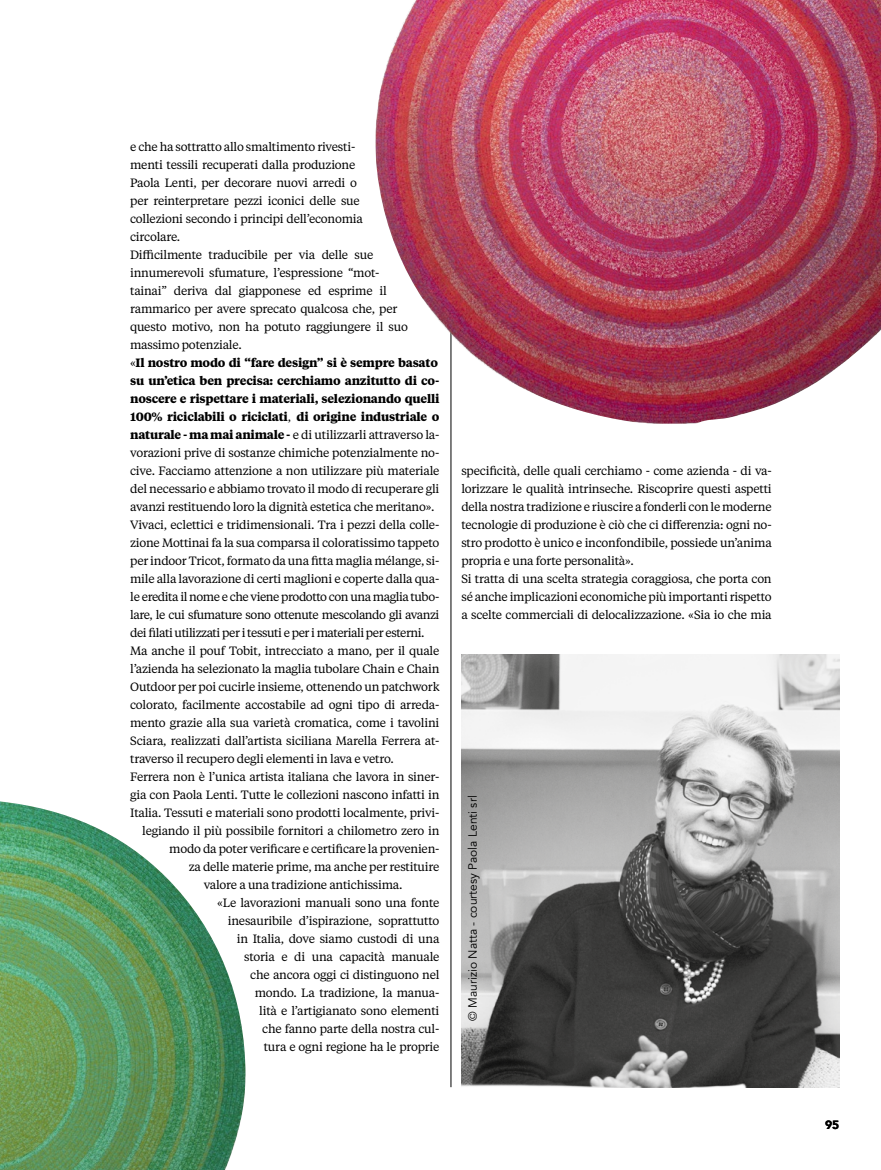
<style>
.page{position:relative;width:881px;height:1170px;background:#fff}
.page>*{position:absolute;margin:0;border:0;box-sizing:border-box;transform-origin:0 0}
.t1{font:12px/18px "Tiempos Text";letter-spacing:-.02em;color:#000}
.t2{font:700 12px "Tiempos Text";letter-spacing:-.02em;color:#000}
.t3{font:12px "Tiempos Text";letter-spacing:-.04em;color:#000}
.t4{font:12px "Avenir";color:#000}
.t5{font:900 12px "Avenir";color:#000}
.s1{font-weight:400}
.s2{font-weight:700}
</style>
<div class="page">
<hr style="left:450px;top:151px;width:1px;height:936px;background:#000">
<img style="left:0;top:801px;width:245px;height:368px">
<img style="left:375px;top:0;width:505px;height:423px">
<img style="left:461px;top:655px;width:378px;height:432px">
<p class="t1" style="left:130px;top:137px;width:226px">e che ha sottratto allo smaltimento rivesti-</p>
<p class="t1" style="left:130px;top:155px;width:226px">menti tessili recuperati dalla produzione</p>
<p class="t1" style="left:130px;top:173px;width:228px">Paola Lenti, per decorare nuovi arredi o</p>
<p class="t1" style="left:130px;top:191px;width:231px">per reinterpretare pezzi iconici delle sue</p>
<p class="t1" style="left:130px;top:209px;width:234px">collezioni secondo i principi dell’economia</p>
<p class="t1" style="left:130px;top:227px;width:52px">circolare.</p>
<p class="t1" style="left:130px;top:245px;width:245px">Difficilmente traducibile per via delle sue</p>
<p class="t1" style="left:130px;top:263px;width:250px">innumerevoli sfumature, l’espressione “mot-</p>
<p class="t1" style="left:130px;top:281px;width:258px">tainai” deriva dal giapponese ed esprime il</p>
<p class="t1" style="left:130px;top:299px;width:269px">rammarico per avere sprecato qualcosa che, per</p>
<p class="t1" style="left:130px;top:317px;width:279px">questo motivo, non ha potuto raggiungere il suo</p>
<p class="t1" style="left:130px;top:335px;width:113px">massimo potenziale.</p>
<p class="t2" style="left:130px;top:354px;width:309px"><span class="s1">«</span>Il nostro modo di “fare design” si è sempre basato</p>
<p class="t2" style="left:130px;top:372px;width:310px">su un’etica ben precisa: cerchiamo anzitutto di co-</p>
<p class="t2" style="left:130px;top:390px;width:311px">noscere e rispettare i materiali, selezionando quelli</p>
<p class="t2" style="left:130px;top:408px;width:311px">100% riciclabili o riciclati<span class="s1">,</span> di origine industriale o</p>
<p class="t1" style="left:130px;top:425px;width:311px"><span class="s2">naturale - ma mai animale -</span> e di utilizzarli attraverso la-</p>
<p class="t1" style="left:130px;top:443px;width:310px">vorazioni prive di sostanze chimiche potenzialmente no-</p>
<p class="t1" style="left:130px;top:461px;width:311px">cive. Facciamo attenzione a non utilizzare più materiale</p>
<p class="t1" style="left:130px;top:479px;width:310px">del necessario e abbiamo trovato il modo di recuperare gli</p>
<p class="t1" style="left:130px;top:497px;width:306px">avanzi restituendo loro la dignità estetica che meritano».</p>
<p class="t1" style="left:130px;top:515px;width:310px">Vivaci, eclettici e tridimensionali. Tra i pezzi della colle-</p>
<p class="t1" style="left:130px;top:533px;width:310px">zione Mottinai fa la sua comparsa il coloratissimo tappeto</p>
<p class="t1" style="left:130px;top:551px;width:310px">per indoor Tricot, formato da una fitta maglia mélange, si-</p>
<p class="t1" style="left:130px;top:569px;width:311px">mile alla lavorazione di certi maglioni e coperte dalla qua-</p>
<p class="t3" style="left:130px;top:588px;width:310px">le eredita il nome e che viene prodotto con una maglia tubo-</p>
<p class="t3" style="left:130px;top:606px;width:311px">lare, le cui sfumature sono ottenute mescolando gli avanzi</p>
<p class="t3" style="left:130px;top:624px;width:296px">dei filati utilizzati per i tessuti e per i materiali per esterni.</p>
<p class="t1" style="left:130px;top:641px;width:310px">Ma anche il pouf Tobit, intrecciato a mano, per il quale</p>
<p class="t1" style="left:130px;top:659px;width:310px">l’azienda ha selezionato la maglia tubolare Chain e Chain</p>
<p class="t1" style="left:130px;top:677px;width:311px">Outdoor per poi cucirle insieme, ottenendo un patchwork</p>
<p class="t1" style="left:130px;top:695px;width:311px">colorato, facilmente accostabile ad ogni tipo di arreda-</p>
<p class="t1" style="left:130px;top:713px;width:310px">mento grazie alla sua varietà cromatica, come i tavolini</p>
<p class="t1" style="left:130px;top:731px;width:310px">Sciara, realizzati dall’artista siciliana Marella Ferrera at-</p>
<p class="t1" style="left:130px;top:749px;width:265px">traverso il recupero degli elementi in lava e vetro.</p>
<p class="t1" style="left:130px;top:767px;width:311px">Ferrera non è l’unica artista italiana che lavora in siner-</p>
<p class="t1" style="left:130px;top:785px;width:310px">gia con Paola Lenti. Tutte le collezioni nascono infatti in</p>
<p class="t1" style="left:130px;top:803px;width:311px">Italia. Tessuti e materiali sono prodotti localmente, privi-</p>
<p class="t1" style="left:142px;top:821px;width:299px">legiando il più possibile fornitori a chilometro zero in</p>
<p class="t1" style="left:169px;top:839px;width:272px">modo da poter verificare e certificare la provenien-</p>
<p class="t1" style="left:189px;top:857px;width:252px">za delle materie prime, ma anche per restituire</p>
<p class="t1" style="left:204px;top:875px;width:200px">valore a una tradizione antichissima.</p>
<p class="t1" style="left:217px;top:893px;width:224px">«Le lavorazioni manuali sono una fonte</p>
<p class="t1" style="left:228px;top:911px;width:213px">inesauribile d’ispirazione, soprattutto</p>
<p class="t1" style="left:237px;top:929px;width:204px">in Italia, dove siamo custodi di una</p>
<p class="t1" style="left:244px;top:947px;width:197px">storia e di una capacità manuale</p>
<p class="t1" style="left:250px;top:965px;width:191px">che ancora oggi ci distinguono nel</p>
<p class="t1" style="left:255px;top:983px;width:186px">mondo. La tradizione, la manua-</p>
<p class="t1" style="left:259px;top:1001px;width:182px">lità e l’artigianato sono elementi</p>
<p class="t1" style="left:262px;top:1019px;width:178px">che fanno parte della nostra cul-</p>
<p class="t1" style="left:264px;top:1037px;width:177px">tura e ogni regione ha le proprie</p>
<p class="t1" style="left:461px;top:461px;width:312px">specificità, delle quali cerchiamo - come azienda - di va&shy;lorizzare le qualità intrinseche. Riscoprire questi aspetti della nostra tradizione e riuscire a fonderli con le moderne tecnologie di produzione è ciò che ci differenzia: ogni no&shy;stro prodotto è unico e inconfondibile, possiede un’anima propria e una forte personalità».<br>Si tratta di una scelta strategia coraggiosa, che porta con sé anche implicazioni economiche più importanti rispetto a scelte commerciali di delocalizzazione. «Sia io che mia</p>
<p class="t4" style="left:465px;top:1020px;width:226px;rotate:-90deg">© Maurizio Natta - courtesy Paola Lenti srl</p>
<p class="t5" style="left:824px;top:1114px;width:16px">95</p>
</div>
